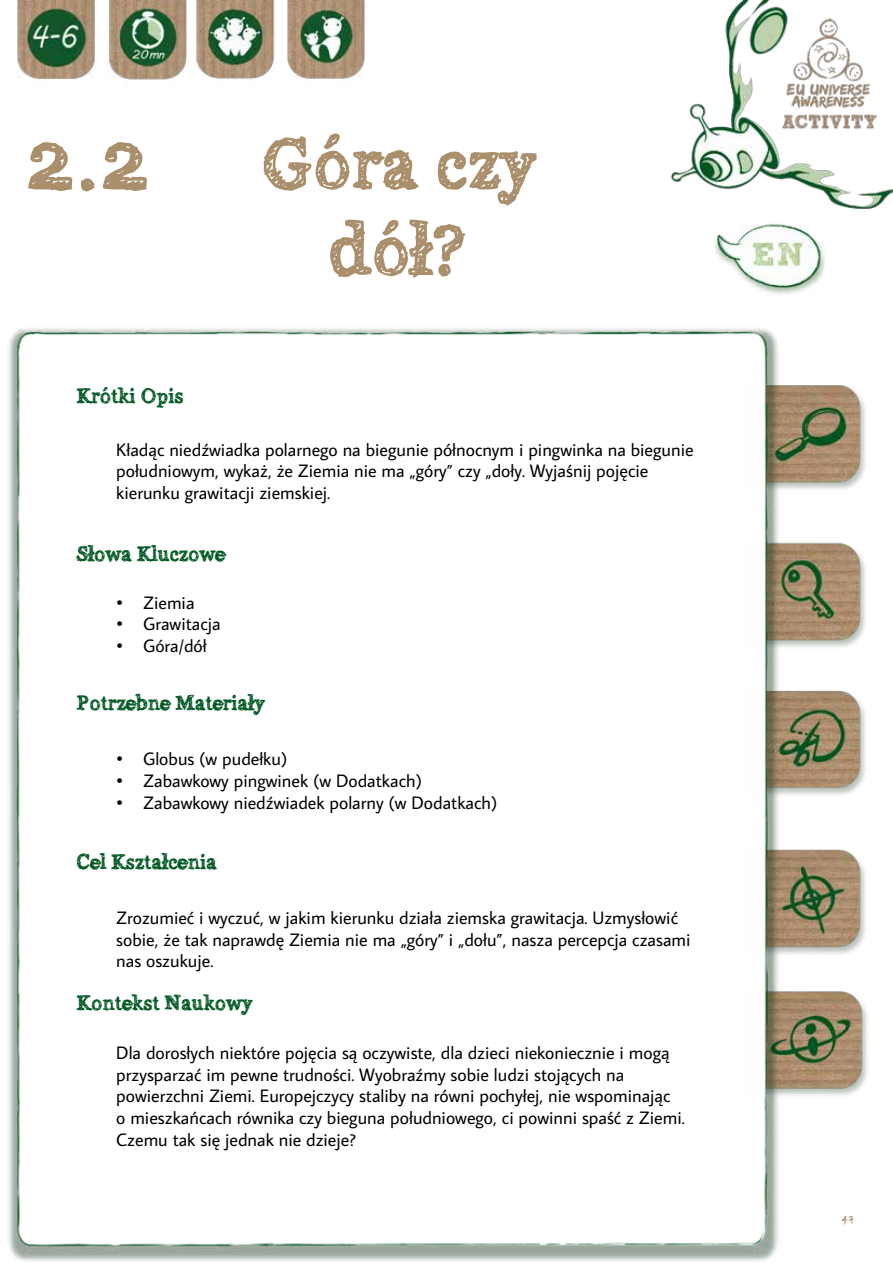
<style>
.page{position:relative;width:893px;height:1263px;background:#fff}
.page>*{position:absolute;margin:0;border:0;box-sizing:border-box;transform-origin:0 0}
.t1{font:72px/86.4px "Alabama";color:#aa8f6d}
.t2{font:21px "Alabama";color:#005723}
.t3{font:18px/21.6px "Average Sans";color:#000}
.t4{font:18px "Faraco Hand";color:#aa8f6d}
.s1{font-size:90px}
</style>
<div class="page">
<img style="left:8px;top:0;width:885px;height:1261px">
<img style="left:8px;top:1px;width:192px;height:93px">
<h1 class="t1" style="left:330px;top:122px;width:206px;text-indent:-305px"><span class="s1">2.2</span> Góra czy dół?</h1>
<p class="t2" style="left:77px;top:383px;width:109px">Krótki Opis</p>
<p class="t3" style="left:116px;top:438px;width:579px">Kładąc niedźwiadka polarnego na biegunie północnym i pingwinka na biegunie południowym, wykaż, że Ziemia nie ma „góry” czy „doły. Wyjaśnij pojęcie kierunku grawitacji ziemskiej.</p>
<p class="t2" style="left:77px;top:540px;width:150px">Słowa Kluczowe</p>
<p class="t3" style="left:116px;top:591px;width:80px">• Ziemia</p>
<p class="t3" style="left:116px;top:613px;width:106px">• Grawitacja</p>
<p class="t3" style="left:116px;top:634px;width:92px">• Góra/dół</p>
<p class="t2" style="left:77px;top:689px;width:189px">Potrzebne Materiały</p>
<p class="t3" style="left:116px;top:748px;width:173px">• Globus (w pudełku)</p>
<p class="t3" style="left:116px;top:769px;width:307px">• Zabawkowy pingwinek (w Dodatkach)</p>
<p class="t3" style="left:116px;top:791px;width:383px">• Zabawkowy niedźwiadek polarny (w Dodatkach)</p>
<p class="t2" style="left:77px;top:848px;width:142px">Cel Kształcenia</p>
<p class="t3" style="left:116px;top:907px;width:576px">Zrozumieć i wyczuć, w jakim kierunku działa ziemska grawitacja. Uzmysłowić sobie, że tak naprawdę Ziemia nie ma „góry” i „dołu”, nasza percepcja czasami nas oszukuje.</p>
<p class="t2" style="left:77px;top:989px;width:177px">Kontekst Naukowy</p>
<p class="t3" style="left:116px;top:1041px;width:570px">Dla dorosłych niektóre pojęcia są oczywiste, dla dzieci niekoniecznie i mogą przysparzać im pewne trudności. Wyobraźmy sobie ludzi stojących na powierzchni Ziemi. Europejczycy staliby na równi pochyłej, nie wspominając<br>o mieszkańcach równika czy bieguna południowego, ci powinni spaść z Ziemi.<br>Czemu tak się jednak nie dzieje?</p>
<p class="t4" style="left:841px;top:1208px;width:15px">47</p>
</div>
